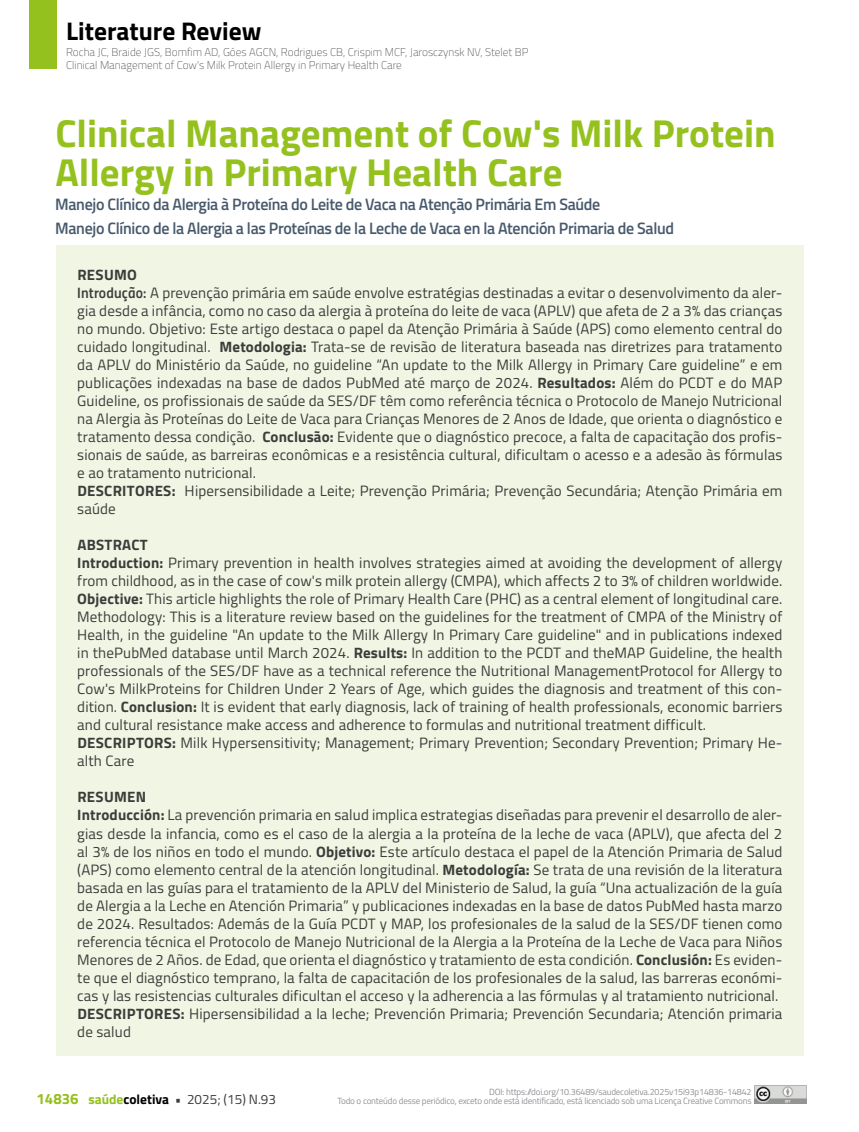
<style>
.page{position:relative;width:859px;height:1132px;background:#fff}
.page>*{position:absolute;margin:0;border:0;box-sizing:border-box;transform-origin:0 0}
.t1{font:700 39px/39px "Titillium";color:#95c11f}
.t2{font:700 25.5px "Titillium";color:#000}
.t3{font:600 16.5px/24px "Titillium";letter-spacing:-.02em;color:#47596c}
.t4{font:15px/18px "Titillium";letter-spacing:.01em;color:#3c3c3b}
.t5{font:13.5px "Titillium";color:#3c3c3b}
.t6{font:100 11.25px/13.5px "Titillium";color:#3c3c3b}
.t7{font:9px/9.4px "Titillium";letter-spacing:-.02em;color:#939398;text-align:right}
.s1{font-weight:700}
.s2{font-family:"Titillium Semibold Upright"}
.s3{font-weight:700;font-size:15px;color:#95c11f}
.s4{font-weight:700;color:#95c11f}
.s5{font-weight:700;color:#000}
</style>
<div class="page">
<div style="left:30px;top:0;width:27px;height:69px;background:#95c11f"></div>
<img style="left:755px;top:1085px;width:51px;height:18px">
<div style="left:56px;top:244px;width:748px;height:810px;background:#f1f6e4"></div>
<h2 class="t2" style="left:66px;top:11px;width:197px">Literature Review</h2>
<p class="t6" style="left:66px;top:44px;width:464px">Rocha JC, Braide JGS, Bomfim AD, Góes AGCN, Rodrigues CB, Crispim MCF, Jarosczynsk NV, Stelet BP<br>Clinical Management of Cow's Milk Protein Allergy in Primary Health Care</p>
<h1 class="t1" style="left:55px;top:112px;width:722px">Clinical Management of Cow's Milk Protein<br>Allergy in Primary Health Care</h1>
<p class="t3" style="left:55px;top:192px;width:620px">Manejo Clínico da Alergia à Proteína do Leite de Vaca na Atenção Primária Em Saúde<br>Manejo Clínico de la Alergia a las Proteínas de la Leche de Vaca en la Atención Primaria de Salud</p>
<p class="t4" style="left:77px;top:265px;width:707px"><span class="s1">RESUMO<br></span><span class="s2">Introdução:</span> A prevenção primária em saúde envolve estratégias destinadas a evitar o desenvolvimento da aler&shy;gia desde a infância, como no caso da alergia à proteína do leite de vaca (APLV) que afeta de 2 a 3% das crianças no mundo. Objetivo: Este artigo destaca o papel da Atenção Primária à Saúde (APS) como elemento central do cuidado longitudinal. <span class="s1">Metodologia:</span> Trata-se de revisão de literatura baseada nas diretrizes para tratamento da APLV do Ministério da Saúde, no guideline “An update to the Milk Allergy in Primary Care guideline” e em publicações indexadas na base de dados PubMed até março de 2024. <span class="s1">Resultados:</span> Além do PCDT e do MAP Guideline, os profissionais de saúde da SES/DF têm como referência técnica o Protocolo de Manejo Nutricional na Alergia às Proteínas do Leite de Vaca para Crianças Menores de 2 Anos de Idade, que orienta o diagnóstico e tratamento dessa condição. <span class="s1">Conclusão:</span> Evidente que o diagnóstico precoce, a falta de capacitação dos profis&shy;sionais de saúde, as barreiras econômicas e a resistência cultural, dificultam o acesso e a adesão às fórmulas e ao tratamento nutricional.<br><span class="s1">DESCRITORES:</span> Hipersensibilidade a Leite; Prevenção Primária; Prevenção Secundária; Atenção Primária em saúde</p>
<p class="t4" style="left:77px;top:535px;width:707px"><span class="s1">ABSTRACT<br>Introduction:</span> Primary prevention in health involves strategies aimed at avoiding the development of allergy from childhood, as in the case of cow's milk protein allergy (CMPA), which affects 2 to 3% of children worldwide.<br><span class="s1">Objective:</span> This article highlights the role of Primary Health Care (PHC) as a central element of longitudinal care.<br>Methodology: This is a literature review based on the guidelines for the treatment of CMPA of the Ministry of Health, in the guideline "An update to the Milk Allergy In Primary Care guideline" and in publications indexed in thePubMed database until March 2024. <span class="s1">Results:</span> In addition to the PCDT and theMAP Guideline, the health professionals of the SES/DF have as a technical reference the Nutritional ManagementProtocol for Allergy to Cow's MilkProteins for Children Under 2 Years of Age, which guides the diagnosis and treatment of this con&shy;dition. <span class="s1">Conclusion:</span> It is evident that early diagnosis, lack of training of health professionals, economic barriers and cultural resistance make access and adherence to formulas and nutritional treatment difficult.<br><span class="s1">DESCRIPTORS:</span> Milk Hypersensitivity; Management; Primary Prevention; Secondary Prevention; Primary He&shy;alth Care</p>
<p class="t4" style="left:77px;top:787px;width:707px"><span class="s1">RESUMEN<br>Introducción:</span> La prevención primaria en salud implica estrategias diseñadas para prevenir el desarrollo de aler&shy;gias desde la infancia, como es el caso de la alergia a la proteína de la leche de vaca (APLV), que afecta del 2 al 3% de los niños en todo el mundo. <span class="s1">Objetivo:</span> Este artículo destaca el papel de la Atención Primaria de Salud (APS) como elemento central de la atención longitudinal. <span class="s1">Metodología:</span> Se trata de una revisión de la literatura basada en las guías para el tratamiento de la APLV del Ministerio de Salud, la guía “Una actualización de la guía de Alergia a la Leche en Atención Primaria” y publicaciones indexadas en la base de datos PubMed hasta marzo de 2024. Resultados: Además de la Guía PCDT y MAP, los profesionales de la salud de la SES/DF tienen como referencia técnica el Protocolo de Manejo Nutricional de la Alergia a la Proteína de la Leche de Vaca para Niños Menores de 2 Años. de Edad, que orienta el diagnóstico y tratamiento de esta condición. <span class="s1">Conclusión:</span> Es eviden&shy;te que el diagnóstico temprano, la falta de capacitación de los profesionales de la salud, las barreras económi&shy;cas y las resistencias culturales dificultan el acceso y la adherencia a las fórmulas y al tratamiento nutricional.<br><span class="s1">DESCRIPTORES:</span> Hipersensibilidad a la leche; Prevención Primaria; Prevención Secundaria; Atención primaria de salud</p>
<p class="t5" style="left:37px;top:1088px;width:241px"><span class="s3">14836</span> <span class="s4">saúde</span><span class="s5">coletiva</span> <span class="s1">•</span> 2025; (15) N.93</p>
<p class="t7" style="left:337px;top:1086px;width:416px">DOI: https://doi.org/10.36489/saudecoletiva.2025v15i93p14836-14842<br>Todo o conteúdo desse periódico, exceto onde está identificado, está licenciado sob uma Licença Creative Commons</p>
</div>
